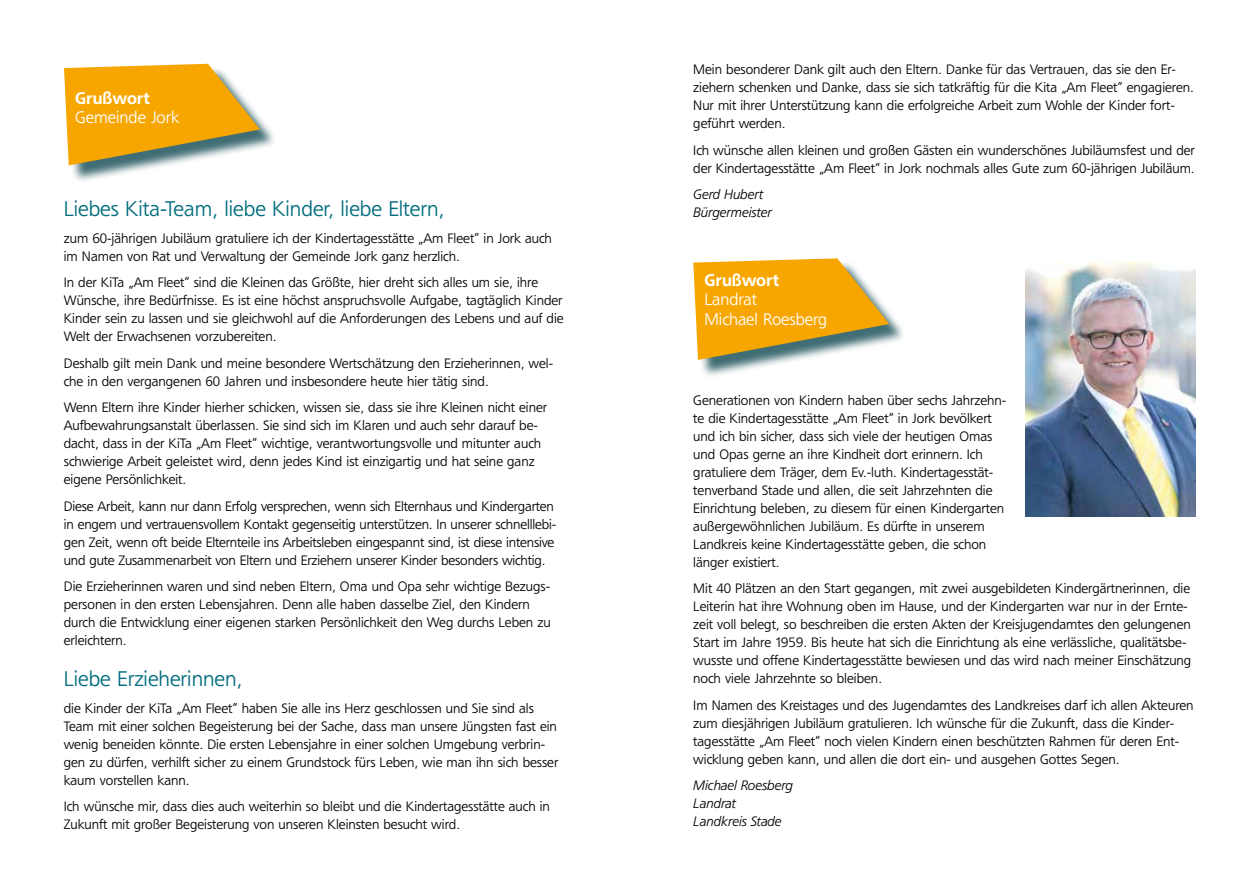
<style>
.page{position:relative;width:1259px;height:893px;background:#fff}
.page>*{position:absolute;margin:0;border:0;box-sizing:border-box;transform-origin:0 0}
.t1{font:300 21px "Freeborn SB";color:#006c7d}
.t2{font:300 16.5px/19.5px "Freeborn SB";color:#fff}
.t3{font:500 16.5px "Freeborn SB";color:#fff}
.t4{font:300 13.5px/18px "Freeborn SB";color:#000}
.t5{font:italic 300 13.5px/18px "Freeborn SB";color:#000}
</style>
<div class="page">
<div style="left:696px;top:261px;width:210px;height:117px;background:#003c45;opacity:.75"></div>
<svg style="left:693px;top:258px;width:196px;height:102px;background:#e4b03a"></svg>
<img style="left:1025px;top:262px;width:170px;height:254px">
<div style="left:67px;top:66px;width:210px;height:117px;background:#003c45;opacity:.75"></div>
<svg style="left:64px;top:64px;width:196px;height:101px;background:#e5af38"></svg>
<p class="t3" style="left:75px;top:88px;width:76px">Grußwort</p>
<p class="t2" style="left:75px;top:108px;width:106px">Gemeinde Jork</p>
<h1 class="t1" style="left:64px;top:197px;width:382px">Liebes Kita-Team, liebe Kinder, liebe Eltern,</h1>
<p class="t4" style="left:64px;top:229px;width:489px">zum 60-jährigen Jubiläum gratuliere ich der Kindertagesstätte „Am Fleet“ in Jork auch im Namen von Rat und Verwaltung der Gemeinde Jork ganz herzlich.</p>
<p class="t4" style="left:64px;top:273px;width:501px">In der KiTa „Am Fleet“ sind die Kleinen das Größte, hier dreht sich alles um sie, ihre Wünsche, ihre Bedürfnisse. Es ist eine höchst anspruchsvolle Aufgabe, tagtäglich Kinder Kinder sein zu lassen und sie gleichwohl auf die Anforderungen des Lebens und auf die Welt der Erwachsenen vorzubereiten.</p>
<p class="t4" style="left:64px;top:354px;width:491px">Deshalb gilt mein Dank und meine besondere Wertschätzung den Erzieherinnen, wel&shy;che in den vergangenen 60 Jahren und insbesondere heute hier tätig sind.</p>
<p class="t4" style="left:64px;top:398px;width:485px">Wenn Eltern ihre Kinder hierher schicken, wissen sie, dass sie ihre Kleinen nicht einer Aufbewahrungsanstalt überlassen. Sie sind sich im Klaren und auch sehr darauf be&shy;dacht, dass in der KiTa „Am Fleet“ wichtige, verantwortungsvolle und mitunter auch schwierige Arbeit geleistet wird, denn jedes Kind ist einzigartig und hat seine ganz eigene Persönlichkeit.</p>
<p class="t4" style="left:64px;top:497px;width:494px">Diese Arbeit, kann nur dann Erfolg versprechen, wenn sich Elternhaus und Kindergarten in engem und vertrauensvollem Kontakt gegenseitig unterstützen. In unserer schnelllebi&shy;gen Zeit, wenn oft beide Elternteile ins Arbeitsleben eingespannt sind, ist diese intensive und gute Zusammenarbeit von Eltern und Erziehern unserer Kinder besonders wichtig.</p>
<p class="t4" style="left:64px;top:577px;width:488px">Die Erzieherinnen waren und sind neben Eltern, Oma und Opa sehr wichtige Bezugs&shy;personen in den ersten Lebensjahren. Denn alle haben dasselbe Ziel, den Kindern durch die Entwicklung einer eigenen starken Persönlichkeit den Weg durchs Leben zu erleichtern.</p>
<h1 class="t1" style="left:64px;top:667px;width:180px">Liebe Erzieherinnen,</h1>
<p class="t4" style="left:64px;top:699px;width:496px">die Kinder der KiTa „Am Fleet“ haben Sie alle ins Herz geschlossen und Sie sind als Team mit einer solchen Begeisterung bei der Sache, dass man unsere Jüngsten fast ein wenig beneiden könnte. Die ersten Lebensjahre in einer solchen Umgebung verbrin&shy;gen zu dürfen, verhilft sicher zu einem Grundstock fürs Leben, wie man ihn sich besser kaum vorstellen kann.</p>
<p class="t4" style="left:64px;top:797px;width:488px">Ich wünsche mir, dass dies auch weiterhin so bleibt und die Kindertagesstätte auch in<br>Zukunft mit großer Begeisterung von unseren Kleinsten besucht wird.</p>
<p class="t4" style="left:693px;top:61px;width:502px">Mein besonderer Dank gilt auch den Eltern. Danke für das Vertrauen, das sie den Er&shy;ziehern schenken und Danke, dass sie sich tatkräftig für die Kita „Am Fleet“ engagieren.<br>Nur mit ihrer Unterstützung kann die erfolgreiche Arbeit zum Wohle der Kinder fort&shy;geführt werden.</p>
<p class="t4" style="left:693px;top:141px;width:503px">Ich wünsche allen kleinen und großen Gästen ein wunderschönes Jubiläumsfest und der der Kindertagesstätte „Am Fleet“ in Jork nochmals alles Gute zum 60-jährigen Jubiläum.</p>
<p class="t5" style="left:693px;top:185px;width:80px">Gerd Hubert<br>Bürgermeister</p>
<p class="t3" style="left:704px;top:270px;width:76px">Grußwort</p>
<p class="t2" style="left:704px;top:290px;width:124px">Landrat<br>Michael Roesberg</p>
<p class="t4" style="left:693px;top:391px;width:314px">Generationen von Kindern haben über sechs Jahrzehn&shy;te die Kindertagesstätte „Am Fleet“ in Jork bevölkert und ich bin sicher, dass sich viele der heutigen Omas und Opas gerne an ihre Kindheit dort erinnern. Ich gratuliere dem Träger, dem Ev.-luth. Kindertagesstät&shy;tenverband Stade und allen, die seit Jahrzehnten die Einrichtung beleben, zu diesem für einen Kindergarten außergewöhnlichen Jubiläum. Es dürfte in unserem Landkreis keine Kindertagesstätte geben, die schon länger existiert.</p>
<p class="t4" style="left:693px;top:580px;width:499px">Mit 40 Plätzen an den Start gegangen, mit zwei ausgebildeten Kindergärtnerinnen, die Leiterin hat ihre Wohnung oben im Hause, und der Kindergarten war nur in der Ernte&shy;zeit voll belegt, so beschreiben die ersten Akten der Kreisjugendamtes den gelungenen Start im Jahre 1959. Bis heute hat sich die Einrichtung als eine verlässliche, qualitätsbe&shy;wusste und offene Kindertagesstätte bewiesen und das wird nach meiner Einschätzung noch viele Jahrzehnte so bleiben.</p>
<p class="t4" style="left:693px;top:696px;width:502px">Im Namen des Kreistages und des Jugendamtes des Landkreises darf ich allen Akteuren zum diesjährigen Jubiläum gratulieren. Ich wünsche für die Zukunft, dass die Kinder&shy;tagesstätte „Am Fleet“ noch vielen Kindern einen beschützten Rahmen für deren Ent&shy;wicklung geben kann, und allen die dort ein- und ausgehen Gottes Segen.</p>
<p class="t5" style="left:693px;top:777px;width:101px">Michael Roesberg<br>Landrat<br>Landkreis Stade</p>
</div>
